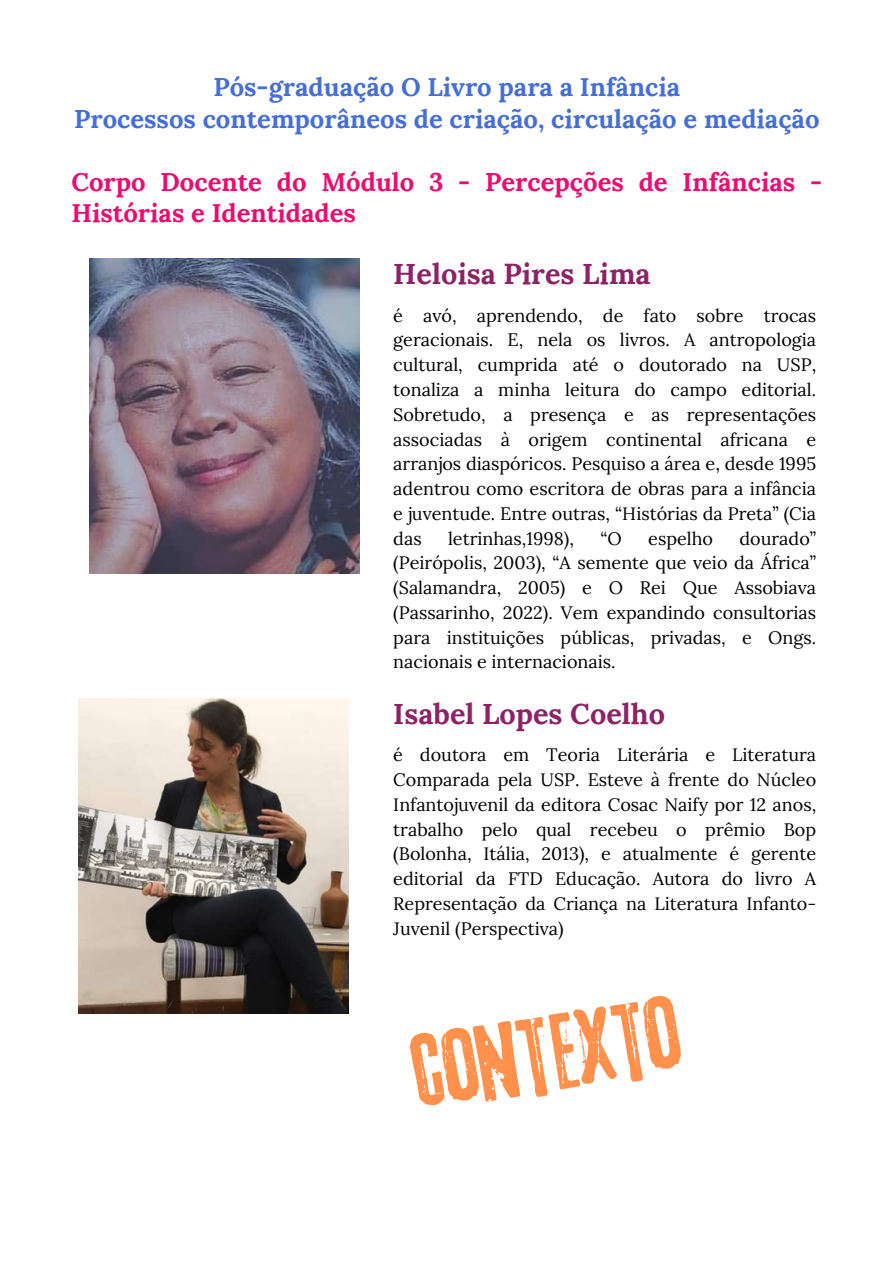
<style>
.page{position:relative;width:894px;height:1264px;background:#fff}
.page>*{position:absolute;margin:0;border:0;box-sizing:border-box;transform-origin:0 0}
.t1{font:99.3px "Lava Pro Grunge";color:#ff914d}
.t2{font:700 28.8px "Lora";color:#8d2266}
.t3{font:700 25.65px/31.5px "Lora";color:#456ed8;text-align:center}
.t4{font:700 25.65px/31.5px "Lora";color:#eb0c70}
.t5{font:18px/24.8px "Lora";color:#000;text-align:justify}
</style>
<div class="page">
<img style="left:89px;top:258px;width:270px;height:315px">
<img style="left:78px;top:698px;width:270px;height:315px">
<h2 class="t3" style="left:74px;top:71px;width:746px">Pós-graduação O Livro para a Infância<br>Processos contemporâneos de criação, circulação e mediação</h2>
<p class="t4" style="left:71px;top:166px;width:752px">Corpo Docente do Módulo 3 - Percepções de Infâncias -<br>Histórias e Identidades</p>
<h3 class="t2" style="left:393px;top:255px;width:259px">Heloisa Pires Lima</h3>
<h3 class="t5" style="left:393px;top:303px;width:424px">é avó, aprendendo, de fato sobre trocas geracionais. E, nela os livros. A antropologia cultural, cumprida até o doutorado na USP, tonaliza a minha leitura do campo editorial.<br>Sobretudo, a presença e as representações associadas à origem continental africana e arranjos diaspóricos. Pesquiso a área e, desde 1995 adentrou como escritora de obras para a infância e juventude. Entre outras, “Histórias da Preta” (Cia das</h3>
<h3 class="t5" style="left:393px;top:525px;width:424px;text-indent:346px">dourado” (Peirópolis, 2003), “A semente que veio da África” (Salamandra, 2005) e O Rei Que Assobiava (Passarinho, 2022). Vem expandindo consultorias para instituições públicas, privadas, e Ongs. nacionais e internacionais.</h3>
<h3 class="t5" style="left:448px;top:525px;width:127px">letrinhas,1998),</h3>
<h3 class="t5" style="left:600px;top:525px;width:23px">“O</h3>
<h3 class="t5" style="left:648px;top:525px;width:66px">espelho</h3>
<p class="t2" style="left:393px;top:695px;width:273px">Isabel Lopes Coelho</p>
<h2 class="t5" style="left:393px;top:742px;width:424px">é doutora em Teoria Literária e Literatura Comparada pela USP. Esteve à frente do Núcleo Infantojuvenil da editora Cosac Naify por 12 anos, trabalho pelo qual recebeu o prêmio Bop (Bolonha, Itália, 2013), e atualmente é gerente editorial da FTD Educação. Autora do livro A Representação da Criança na Literatura Infanto-Juvenil (Perspectiva)</h2>
<h1 class="t1" style="left:404px;top:1020px;width:271px;rotate:-9deg">contexto</h1>
</div>
